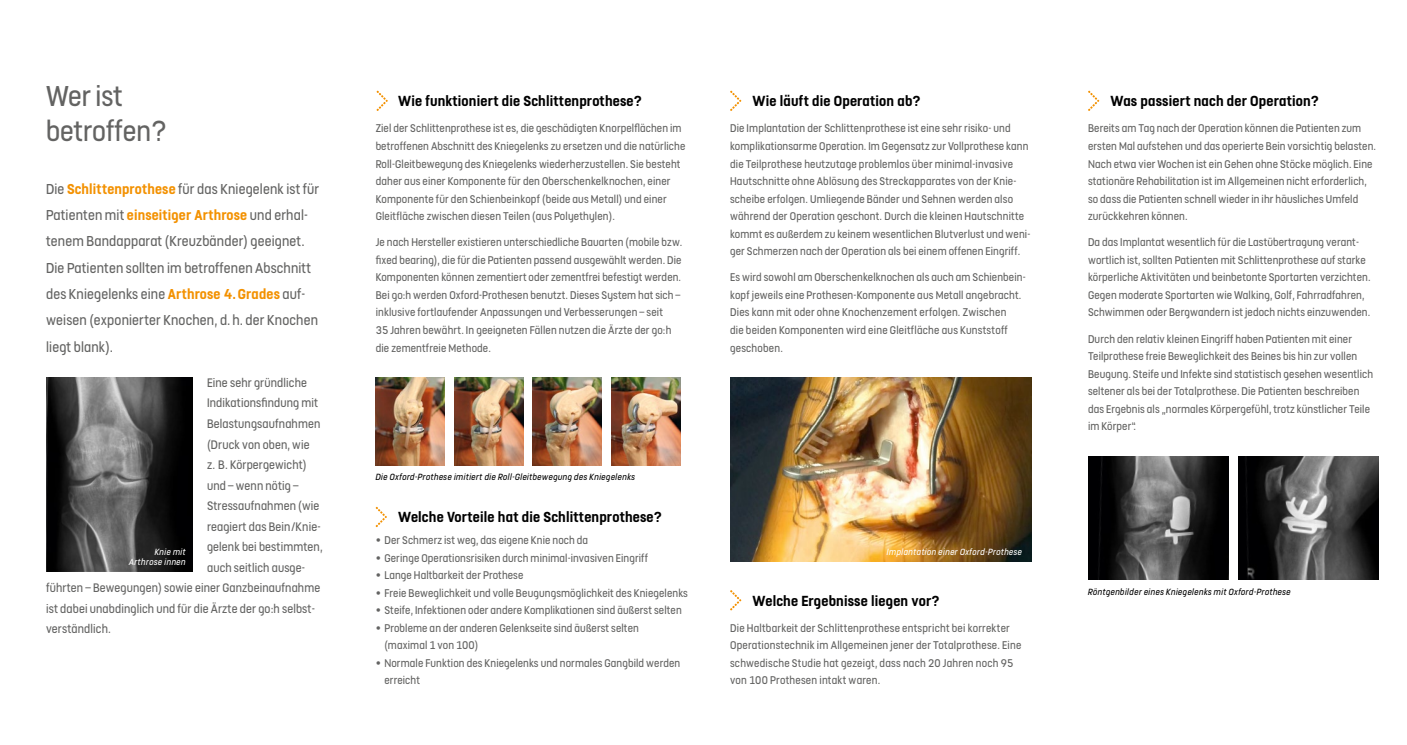
<style>
.page{position:relative;width:1407px;height:745px;background:#fff}
.page>*{position:absolute;margin:0;border:0;box-sizing:border-box;transform-origin:0 0}
.t1{font:32px/35px "FS Dillon";color:#636362}
.t2{font:700 16.25px "FS Dillon";letter-spacing:.01em;color:#000}
.t3{font:16px/26.2px "FS Dillon";letter-spacing:.01em;color:#636362}
.t4{font:13.75px "FS Dillon";letter-spacing:.01em;color:#636362}
.t5{font:12.5px/17.5px "FS Dillon";letter-spacing:.01em;color:#636362}
.t6{font:italic 10px "FS Dillon";letter-spacing:.03em;color:#000}
.t7{font:italic 10px/10px "FS Dillon";letter-spacing:.03em;color:#fff;text-align:right}
.s1{font-weight:700;color:#f39100}
.s2{font-weight:700}
</style>
<div class="page">
<svg style="left:376px;top:91px;width:12px;height:20px"></svg>
<svg style="left:376px;top:506px;width:11px;height:21px"></svg>
<img style="left:611px;top:377px;width:69px;height:88px">
<img style="left:533px;top:377px;width:69px;height:88px">
<img style="left:454px;top:377px;width:69px;height:88px">
<img style="left:376px;top:377px;width:69px;height:88px">
<img style="left:46px;top:377px;width:147px;height:194px">
<svg style="left:730px;top:91px;width:11px;height:20px"></svg>
<svg style="left:730px;top:590px;width:11px;height:20px"></svg>
<svg style="left:1088px;top:91px;width:11px;height:20px"></svg>
<img style="left:1088px;top:456px;width:140px;height:123px">
<img style="left:1238px;top:456px;width:140px;height:123px">
<img style="left:730px;top:377px;width:301px;height:184px">
<h1 class="t1" style="left:46px;top:76px;width:123px">Wer ist betroffen?</h1>
<p class="t3" style="left:46px;top:174px;width:275px">Die <span class="s1">Schlittenprothese</span> für das Kniegelenk ist für Patienten mit <span class="s1">einseitiger Arthrose</span> und erhal&shy;tenem Bandapparat (Kreuzbänder) geeignet.<br>Die Patienten sollten im betroffenen Abschnitt des Kniegelenks eine <span class="s1">Arthrose 4. Grades</span> auf&shy;weisen (exponierter Knochen, d.h. der Knochen liegt blank).</p>
<p class="t4" style="left:207px;top:373px;width:101px">Eine sehr gründliche</p>
<p class="t4" style="left:207px;top:394px;width:113px">Indikationsfindung mit</p>
<p class="t4" style="left:207px;top:414px;width:115px">Belastungsaufnahmen</p>
<p class="t4" style="left:207px;top:435px;width:104px">(Druck von oben, wie</p>
<p class="t4" style="left:207px;top:455px;width:101px">z. B. Körpergewicht)</p>
<p class="t4" style="left:207px;top:476px;width:93px">und – wenn nötig –</p>
<p class="t4" style="left:207px;top:496px;width:114px">Stressaufnahmen (wie</p>
<p class="t4" style="left:207px;top:517px;width:115px">reagiert das Bein/Knie-</p>
<p class="t4" style="left:207px;top:537px;width:117px">gelenk bei bestimmten,</p>
<p class="t4" style="left:207px;top:558px;width:100px">auch seitlich ausge-</p>
<p class="t4" style="left:46px;top:578px;width:276px">führten – Bewegungen) sowie einer Ganzbeinaufnahme</p>
<p class="t4" style="left:46px;top:599px;width:270px">ist dabei unabdinglich und für die Ärzte der go:h selbst-</p>
<p class="t4" style="left:46px;top:619px;width:66px">verständlich.</p>
<p class="t7" style="left:129px;top:545px;width:58px">Knie mit<br>Arthrose innen</p>
<h2 class="t2" style="left:398px;top:89px;width:246px">Wie funktioniert die Schlittenprothese?</h2>
<p class="t5" style="left:376px;top:119px;width:311px">Ziel der Schlittenprothese ist es, die geschädigten Knorpelflächen im betroffenen Abschnitt des Kniegelenks zu ersetzen und die natürliche Roll-Gleitbewegung des Kniegelenks wiederherzustellen. Sie besteht daher aus einer Komponente für den Oberschenkelknochen, einer Komponente für den Schienbeinkopf (beide aus Metall) und einer Gleitfläche zwischen diesen Teilen (aus Polyethylen).</p>
<p class="t5" style="left:376px;top:233px;width:308px">Je nach Hersteller existieren unterschiedliche Bauarten (mobile bzw. fixed bearing), die für die Patienten passend ausgewählt werden. Die Komponenten können zementiert oder zementfrei befestigt werden.<br>Bei go:h werden Oxford-Prothesen benutzt. Dieses System hat sich – inklusive fortlaufender Anpassungen und Verbesserungen – seit<br>35 Jahren bewährt. In geeigneten Fällen nutzen die Ärzte der go:h die zementfreie Methode.</p>
<h2 class="t2" style="left:752px;top:89px;width:170px">Wie läuft die Operation ab?</h2>
<p class="t5" style="left:730px;top:119px;width:302px">Die Implantation der Schlittenprothese ist eine sehr risiko- und komplikationsarme Operation. Im Gegensatz zur Vollprothese kann die Teilprothese heutzutage problemlos über minimal-invasive Hautschnitte ohne Ablösung des Streckapparates von der Knie&shy;scheibe erfolgen. Umliegende Bänder und Sehnen werden also während der Operation geschont. Durch die kleinen Hautschnitte kommt es außerdem zu keinem wesentlichen Blutverlust und weni&shy;ger Schmerzen nach der Operation als bei einem offenen Eingriff.</p>
<p class="t5" style="left:730px;top:268px;width:297px">Es wird sowohl am Oberschenkelknochen als auch am Schienbein&shy;kopf jeweils eine Prothesen-Komponente aus Metall angebracht.<br>Dies kann mit oder ohne Knochenzement erfolgen. Zwischen<br>die beiden Komponenten wird eine Gleitfläche aus Kunststoff geschoben.</p>
<p class="t6" style="left:376px;top:470px;width:261px">Die Oxford-Prothese imitiert die Roll-Gleitbewegung des Kniegelenks</p>
<h2 class="t2" style="left:398px;top:505px;width:266px">Welche Vorteile hat die Schlittenprothese?</h2>
<p class="t5" style="left:376px;top:530px;width:214px"><span class="s2">•</span> Der Schmerz ist weg, das eigene Knie noch da</p>
<p class="t5" style="left:376px;top:548px;width:274px"><span class="s2">•</span> Geringe Operationsrisiken durch minimal-invasiven Eingriff</p>
<p class="t5" style="left:376px;top:565px;width:149px"><span class="s2">•</span> Lange Haltbarkeit der Prothese</p>
<p class="t5" style="left:376px;top:583px;width:314px"><span class="s2">•</span> Freie Beweglichkeit und volle Beugungsmöglichkeit des Kniegelenks</p>
<p class="t5" style="left:376px;top:600px;width:307px"><span class="s2">•</span> Steife, Infektionen oder andere Komplikationen sind äußerst selten</p>
<p class="t5" style="left:384px;top:618px;width:256px;text-indent:-9px"><span class="s2">•</span> Probleme an der anderen Gelenkseite sind äußerst selten (maximal 1 von 100)</p>
<p class="t5" style="left:384px;top:653px;width:297px;text-indent:-9px"><span class="s2">•</span> Normale Funktion des Kniegelenks und normales Gangbild werden erreicht</p>
<p class="t7" style="left:887px;top:546px;width:137px">Implantation einer Oxford-Prothese</p>
<h2 class="t2" style="left:752px;top:588px;width:189px">Welche Ergebnisse liegen vor?</h2>
<p class="t5" style="left:730px;top:618px;width:293px">Die Haltbarkeit der Schlittenprothese entspricht bei korrekter Operationstechnik im Allgemeinen jener der Totalprothese. Eine schwedische Studie hat gezeigt, dass nach 20 Jahren noch 95 von 100 Prothesen intakt waren.</p>
<h2 class="t2" style="left:1110px;top:89px;width:210px">Was passiert nach der Operation?</h2>
<p class="t5" style="left:1088px;top:119px;width:289px">Bereits am Tag nach der Operation können die Patienten zum ersten Mal aufstehen und das operierte Bein vorsichtig belasten.<br>Nach etwa vier Wochen ist ein Gehen ohne Stöcke möglich. Eine stationäre Rehabilitation ist im Allgemeinen nicht erforderlich, so dass die Patienten schnell wieder in ihr häusliches Umfeld zurückkehren können.</p>
<p class="t5" style="left:1088px;top:233px;width:284px">Da das Implantat wesentlich für die Lastübertragung verant&shy;wortlich ist, sollten Patienten mit Schlittenprothese auf starke körperliche Aktivitäten und beinbetonte Sportarten verzichten.<br>Gegen moderate Sportarten wie Walking, Golf, Fahrradfahren, Schwimmen oder Bergwandern ist jedoch nichts einzuwenden.</p>
<p class="t5" style="left:1088px;top:329px;width:287px">Durch den relativ kleinen Eingriff haben Patienten mit einer Teilprothese freie Beweglichkeit des Beines bis hin zur vollen Beugung. Steife und Infekte sind statistisch gesehen wesentlich seltener als bei der Totalprothese. Die Patienten beschreiben das Ergebnis als „normales Körpergefühl, trotz künstlicher Teile im Körper“.</p>
<p class="t6" style="left:1088px;top:585px;width:204px">Röntgenbilder eines Kniegelenks mit Oxford-Prothese</p>
</div>
